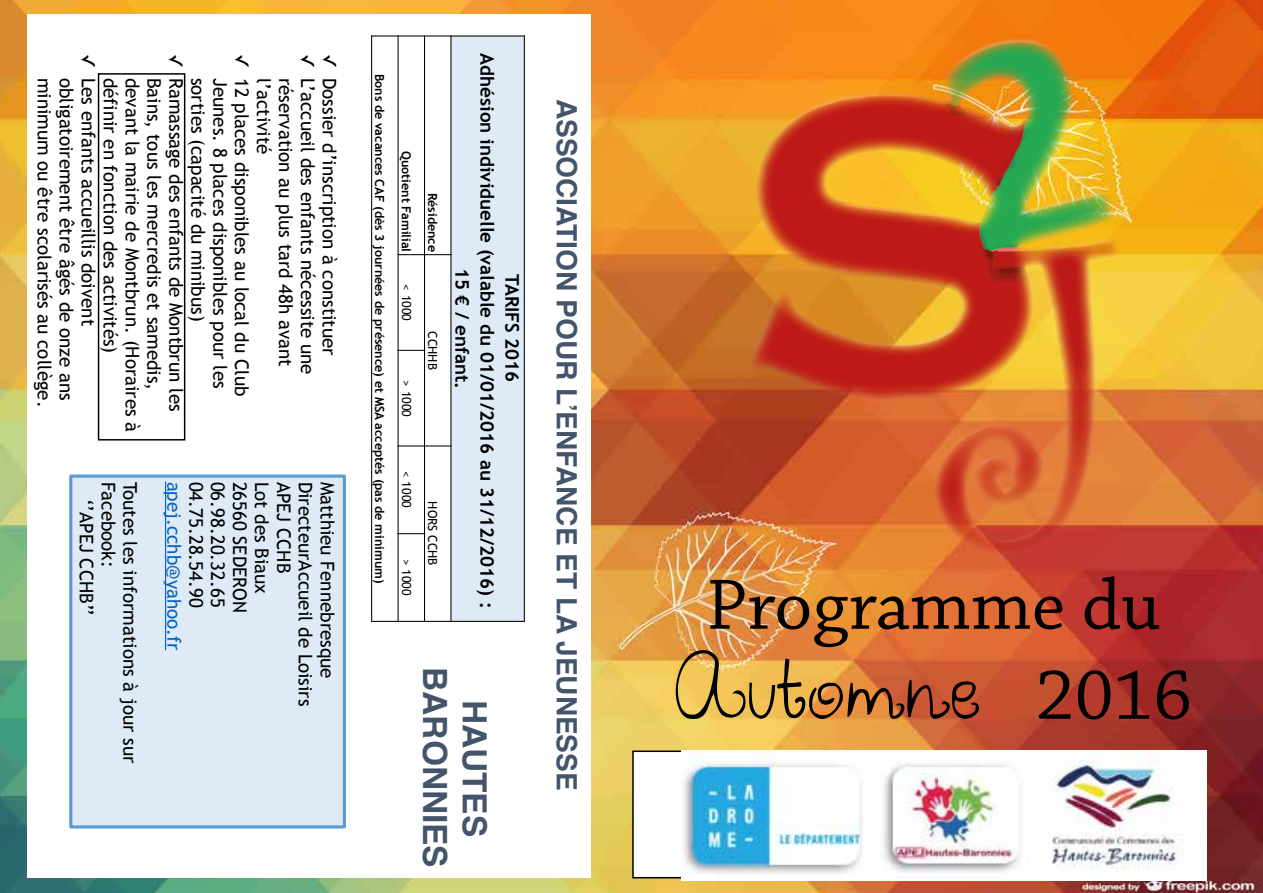
<style>
.page{position:relative;width:1263px;height:893px;background:#fff}
.page>*{position:absolute;margin:0;border:0;box-sizing:border-box;transform-origin:0 0}
.t1{font:75px "Chaparral Pro";color:#000}
.t2{font:75px "Airplanesinthe Night Sky";color:#000}
.t3{font:700 33.45px/39.6px "Helvetica";color:#44546a;text-align:center}
.t4{font:700 28.05px "Helvetica";color:#44546a}
.t5{font:18.75px "Trebuchet MS";color:#000}
.t6{font:700 18.75px/25px "Trebuchet MS";color:#000;text-align:center}
.t7{font:18.75px "Trebuchet MS";color:#0563c1}
.t8{font:18.75px "Lucida Grande";color:#000}
.t9{font:700 12.45px "Trebuchet MS";color:#000}
.t10{font:12.45px "Trebuchet MS";color:#000}
.s1{font-family:"Lucida Grande"}
.s2{font-family:"Chaparral Pro"}
</style>
<div class="page">
<img style="left:0;top:0;width:1263px;height:893px">
<div style="left:748px;top:38px;width:370px;height:519px;background:#fff;opacity:.75"></div>
<div style="left:633px;top:751px;width:573px;height:127px;background:#fff"></div>
<img style="left:681px;top:750px;width:525px;height:131px">
<div style="left:28px;top:15px;width:563px;height:863px;background:#fff"></div>
<div style="left:71px;top:476px;width:273px;height:351px;background:#deebf7"></div>
<div style="left:69px;top:474px;width:277px;height:354px;border:3px solid #5b9bd5"></div>
<hr style="left:165px;top:481px;width:1px;height:169px;background:#0563c1">
<div style="left:451px;top:36px;width:73px;height:585px;background:#deebf7"></div>
<hr style="left:398px;top:254px;width:53px;height:1px;background:#000">
<svg style="left:399px;top:350px;width:25px;height:1px"></svg>
<hr style="left:398px;top:445px;width:53px;height:1px;background:#000">
<svg style="left:399px;top:533px;width:25px;height:1px"></svg>
<hr style="left:424px;top:35px;width:1px;height:587px;background:#000">
<hr style="left:398px;top:35px;width:1px;height:587px;background:#000">
<hr style="left:450px;top:35px;width:1px;height:587px;background:#000">
<hr style="left:371px;top:35px;width:154px;height:2px;background:#000">
<hr style="left:371px;top:621px;width:154px;height:1px;background:#000">
<hr style="left:524px;top:35px;width:1px;height:587px;background:#000">
<hr style="left:371px;top:35px;width:1px;height:587px;background:#000">
<div style="left:98px;top:73px;width:87px;height:368px;border:2px solid #000"></div>
<p class="t8" style="left:99px;top:54px;width:16px;rotate:90deg">✓</p>
<p class="t8" style="left:187px;top:54px;width:16px;rotate:90deg">✓</p>
<p class="t8" style="left:252px;top:54px;width:16px;rotate:90deg">✓</p>
<p class="t8" style="left:318px;top:54px;width:16px;rotate:90deg">✓</p>
<p class="t5" style="left:341px;top:54px;width:303px;rotate:90deg"><span class="s1">✓</span> Dossier d’inscription à constituer</p>
<p class="t5" style="left:209px;top:78px;width:245px;rotate:90deg">sorties (capacité du minibus)</p>
<p class="t5" style="left:231px;top:78px;width:312px;rotate:90deg">Jeunes. 8 places disponibles pour les</p>
<p class="t5" style="left:253px;top:78px;width:320px;rotate:90deg">12 places disponibles au local du Club</p>
<p class="t5" style="left:56px;top:78px;width:331px;rotate:90deg">minimum ou être scolarisés au collège.</p>
<p class="t5" style="left:78px;top:78px;width:325px;rotate:90deg">obligatoirement être âgés de onze ans</p>
<p class="t5" style="left:100px;top:78px;width:250px;rotate:90deg">Les enfants accueillis doivent</p>
<p class="t5" style="left:121px;top:78px;width:277px;rotate:90deg">définir en fonction des activités)</p>
<p class="t5" style="left:143px;top:78px;width:356px;rotate:90deg">devant la mairie de Montbrun. (Horaires à</p>
<p class="t5" style="left:165px;top:78px;width:314px;rotate:90deg">Bains, tous les mercredis et samedis,</p>
<p class="t5" style="left:187px;top:78px;width:335px;rotate:90deg">Ramassage des enfants de Montbrun les</p>
<p class="t5" style="left:275px;top:78px;width:78px;rotate:90deg">l’activité</p>
<p class="t5" style="left:297px;top:78px;width:291px;rotate:90deg">réservation au plus tard 48h avant</p>
<p class="t5" style="left:319px;top:78px;width:298px;rotate:90deg">L’accueil des enfants nécessite une</p>
<p class="t5" style="left:119px;top:482px;width:88px;rotate:90deg">Facebook:</p>
<p class="t5" style="left:141px;top:482px;width:283px;rotate:90deg">Toutes les informations à jour sur</p>
<p class="t7" style="left:185px;top:482px;width:170px;rotate:90deg">apej.cchb@yahoo.fr</p>
<p class="t5" style="left:207px;top:482px;width:127px;rotate:90deg">04.75.28.54.90</p>
<p class="t5" style="left:229px;top:482px;width:127px;rotate:90deg">06.98.20.32.65</p>
<p class="t5" style="left:251px;top:482px;width:133px;rotate:90deg">26560 SEDERON</p>
<p class="t5" style="left:273px;top:482px;width:114px;rotate:90deg">Lot des Biaux</p>
<p class="t5" style="left:295px;top:482px;width:93px;rotate:90deg">APEJ CCHB</p>
<p class="t5" style="left:317px;top:482px;width:226px;rotate:90deg">DirecteurAccueil de Loisirs</p>
<p class="t5" style="left:338px;top:482px;width:199px;rotate:90deg">Matthieu Fennebresque</p>
<p class="t5" style="left:97px;top:498px;width:119px;rotate:90deg">‘’APEJ CCHB’’</p>
<p class="t9" style="left:387px;top:74px;width:511px;rotate:90deg">Bons de vacances CAF (dès 3 journées de présence) et MSA acceptés (pas de minimum)</p>
<p class="t9" style="left:414px;top:151px;width:103px;rotate:90deg">Quotient Familial</p>
<p class="t10" style="left:414px;top:284px;width:38px;rotate:90deg">&lt; 1000</p>
<p class="t10" style="left:414px;top:380px;width:38px;rotate:90deg">&gt; 1000</p>
<p class="t10" style="left:414px;top:471px;width:38px;rotate:90deg">&lt; 1000</p>
<p class="t10" style="left:414px;top:559px;width:38px;rotate:90deg">&gt; 1000</p>
<p class="t9" style="left:440px;top:193px;width:61px;rotate:90deg">Résidence</p>
<p class="t10" style="left:440px;top:331px;width:40px;rotate:90deg">CCHHB</p>
<p class="t10" style="left:440px;top:501px;width:65px;rotate:90deg">HORS CCHB</p>
<p class="t6" style="left:525px;top:53px;width:557px;rotate:90deg">TARIFS 2016<br>Adhésion individuelle (valable du 01/01/2016 au 31/12/2016) :<br>15 € / enfant.</p>
<h2 class="t3" style="left:494px;top:667px;width:202px;rotate:90deg">HAUTES<br>BARONNIES</h2>
<h3 class="t4" style="left:589px;top:99px;width:693px;rotate:90deg">ASSOCIATION POUR L’ENFANCE ET LA JEUNESSE</h3>
<h1 class="t1" style="left:706px;top:563px;width:456px">Programme du</h1>
<h1 class="t2" style="left:674px;top:649px;width:520px">Automne <span class="s2">2016</span></h1>
</div>
